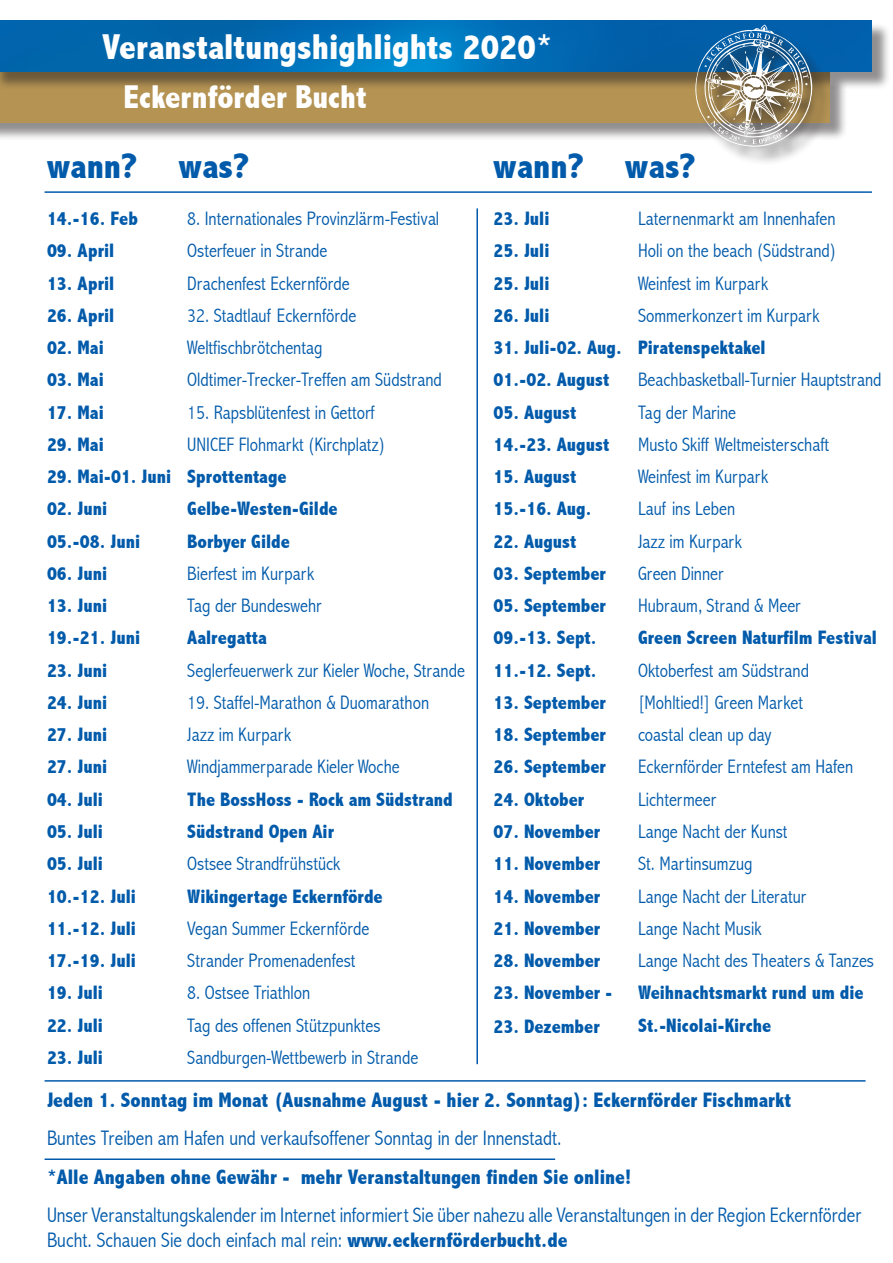
<style>
.page{position:relative;width:893px;height:1263px;background:#fff}
.page>*{position:absolute;margin:0;border:0;box-sizing:border-box;transform-origin:0 0}
.t1{font:800 condensed 36px "Abadi";color:#fff}
.t2{font:800 condensed 36px "Abadi";color:#015aaa}
.t3{font:800 condensed 33px "Abadi";color:#fff}
.t4{font:300 condensed 21px/25.2px "Abadi";color:#015aaa}
.t5{font:800 condensed 21px "Abadi";color:#015aaa}
.t6{font:300 condensed 19.5px "Abadi";color:#015aaa}
.t7{font:800 condensed 19.5px "Abadi";color:#015aaa}
.s1{font-weight:800}
</style>
<div class="page">
<div style="left:0;top:74px;width:848px;height:67px;background:#231f20;opacity:.5"></div>
<div style="left:0;top:71px;width:829px;height:51px;background:#b49353"></div>
<div style="left:0;top:23px;width:890px;height:67px;background:#231f20;opacity:.5"></div>
<img style="left:0;top:20px;width:872px;height:51px">
<div style="left:698px;top:28px;width:133px;height:137px;background:#231f20;opacity:.75"></div>
<svg style="left:694px;top:24px;width:119px;height:126px;background:#82959e"></svg>
<hr style="left:476px;top:208px;width:2px;height:856px;background:#015aaa">
<hr style="left:45px;top:1080px;width:821px;height:2px;background:#015aaa">
<hr style="left:45px;top:1158px;width:510px;height:2px;background:#015aaa">
<hr style="left:45px;top:191px;width:827px;height:2px;background:#015aaa">
<p class="t1" style="left:102px;top:26px;width:452px">Veranstaltungshighlights 2020*</p>
<p class="t3" style="left:124px;top:78px;width:245px">Eckernförder Bucht</p>
<p class="t2" style="left:47px;top:145px;width:92px">wann?</p>
<p class="t2" style="left:179px;top:145px;width:72px">was?</p>
<p class="t7" style="left:47px;top:207px;width:92px">14.-16. Feb</p>
<p class="t7" style="left:47px;top:239px;width:69px">09. April</p>
<p class="t7" style="left:47px;top:272px;width:69px">13. April</p>
<p class="t7" style="left:47px;top:304px;width:69px">26. April</p>
<p class="t7" style="left:47px;top:336px;width:58px">02. Mai</p>
<p class="t7" style="left:47px;top:369px;width:58px">03. Mai</p>
<p class="t7" style="left:47px;top:401px;width:58px">17. Mai</p>
<p class="t7" style="left:47px;top:433px;width:58px">29. Mai</p>
<p class="t7" style="left:47px;top:465px;width:126px">29. Mai-01. Juni</p>
<p class="t7" style="left:47px;top:498px;width:62px">02. Juni</p>
<p class="t7" style="left:47px;top:530px;width:95px">05.-08. Juni</p>
<p class="t7" style="left:47px;top:562px;width:62px">06. Juni</p>
<p class="t7" style="left:47px;top:594px;width:62px">13. Juni</p>
<p class="t7" style="left:47px;top:627px;width:95px">19.-21. Juni</p>
<p class="t7" style="left:47px;top:659px;width:62px">23. Juni</p>
<p class="t7" style="left:47px;top:691px;width:62px">24. Juni</p>
<p class="t7" style="left:47px;top:723px;width:62px">27. Juni</p>
<p class="t7" style="left:47px;top:756px;width:62px">27. Juni</p>
<p class="t7" style="left:47px;top:788px;width:57px">04. Juli</p>
<p class="t7" style="left:47px;top:820px;width:57px">05. Juli</p>
<p class="t7" style="left:47px;top:852px;width:57px">05. Juli</p>
<p class="t7" style="left:47px;top:885px;width:90px">10.-12. Juli</p>
<p class="t7" style="left:47px;top:917px;width:90px">11.-12. Juli</p>
<p class="t7" style="left:47px;top:949px;width:90px">17.-19. Juli</p>
<p class="t7" style="left:47px;top:981px;width:57px">19. Juli</p>
<p class="t7" style="left:47px;top:1014px;width:57px">22. Juli</p>
<p class="t7" style="left:47px;top:1046px;width:57px">23. Juli</p>
<p class="t6" style="left:187px;top:207px;width:253px">8. Internationales Provinzlärm-Festival</p>
<p class="t6" style="left:187px;top:239px;width:142px">Osterfeuer in Strande</p>
<p class="t6" style="left:187px;top:272px;width:164px">Drachenfest Eckernförde</p>
<p class="t6" style="left:187px;top:304px;width:171px">32. Stadtlauf Eckernförde</p>
<p class="t6" style="left:187px;top:336px;width:137px">Weltfischbrötchentag</p>
<p class="t6" style="left:187px;top:369px;width:256px">Oldtimer-Trecker-Treffen am Südstrand</p>
<p class="t6" style="left:187px;top:401px;width:189px">15. Rapsblütenfest in Gettorf</p>
<p class="t6" style="left:187px;top:433px;width:199px">UNICEF Flohmarkt (Kirchplatz)</p>
<p class="t7" style="left:187px;top:465px;width:101px">Sprottentage</p>
<p class="t7" style="left:187px;top:498px;width:152px">Gelbe-Westen-Gilde</p>
<p class="t7" style="left:187px;top:530px;width:104px">Borbyer Gilde</p>
<p class="t6" style="left:187px;top:562px;width:128px">Bierfest im Kurpark</p>
<p class="t6" style="left:187px;top:594px;width:136px">Tag der Bundeswehr</p>
<p class="t7" style="left:187px;top:627px;width:81px">Aalregatta</p>
<p class="t6" style="left:187px;top:659px;width:279px">Seglerfeuerwerk zur Kieler Woche, Strande</p>
<p class="t6" style="left:187px;top:691px;width:243px">19. Staffel-Marathon &amp; Duomarathon</p>
<p class="t6" style="left:187px;top:723px;width:105px">Jazz im Kurpark</p>
<p class="t6" style="left:187px;top:756px;width:214px">Windjammerparade Kieler Woche</p>
<p class="t7" style="left:187px;top:788px;width:267px">The BossHoss - Rock am Südstrand</p>
<p class="t7" style="left:187px;top:820px;width:148px">Südstrand Open Air</p>
<p class="t6" style="left:187px;top:852px;width:155px">Ostsee Strandfrühstück</p>
<p class="t7" style="left:187px;top:885px;width:197px">Wikingertage Eckernförde</p>
<p class="t6" style="left:187px;top:917px;width:183px">Vegan Summer Eckernförde</p>
<p class="t6" style="left:187px;top:949px;width:170px">Strander Promenadenfest</p>
<p class="t6" style="left:187px;top:981px;width:124px">8. Ostsee Triathlon</p>
<p class="t6" style="left:187px;top:1014px;width:195px">Tag des offenen Stützpunktes</p>
<p class="t6" style="left:187px;top:1046px;width:232px">Sandburgen-Wettbewerb in Strande</p>
<p class="t2" style="left:493px;top:145px;width:92px">wann?</p>
<p class="t2" style="left:625px;top:145px;width:72px">was?</p>
<p class="t7" style="left:493px;top:207px;width:57px">23. Juli</p>
<p class="t7" style="left:493px;top:239px;width:57px">25. Juli</p>
<p class="t7" style="left:493px;top:272px;width:57px">25. Juli</p>
<p class="t7" style="left:493px;top:304px;width:57px">26. Juli</p>
<p class="t7" style="left:493px;top:336px;width:130px">31. Juli-02. Aug.</p>
<p class="t7" style="left:493px;top:369px;width:117px">01.-02. August</p>
<p class="t7" style="left:493px;top:401px;width:84px">05. August</p>
<p class="t7" style="left:493px;top:433px;width:117px">14.-23. August</p>
<p class="t7" style="left:493px;top:465px;width:84px">15. August</p>
<p class="t7" style="left:493px;top:498px;width:100px">15.-16. Aug.</p>
<p class="t7" style="left:493px;top:530px;width:84px">22. August</p>
<p class="t7" style="left:493px;top:562px;width:114px">03. September</p>
<p class="t7" style="left:493px;top:594px;width:114px">05. September</p>
<p class="t7" style="left:493px;top:627px;width:105px">09.-13. Sept.</p>
<p class="t7" style="left:493px;top:659px;width:105px">11.-12. Sept.</p>
<p class="t7" style="left:493px;top:691px;width:114px">13. September</p>
<p class="t7" style="left:493px;top:723px;width:114px">18. September</p>
<p class="t7" style="left:493px;top:756px;width:114px">26. September</p>
<p class="t7" style="left:493px;top:788px;width:92px">24. Oktober</p>
<p class="t7" style="left:493px;top:820px;width:108px">07. November</p>
<p class="t7" style="left:493px;top:852px;width:108px">11. November</p>
<p class="t7" style="left:493px;top:885px;width:108px">14. November</p>
<p class="t7" style="left:493px;top:917px;width:108px">21. November</p>
<p class="t7" style="left:493px;top:949px;width:108px">28. November</p>
<p class="t7" style="left:493px;top:981px;width:120px">23. November -</p>
<p class="t7" style="left:493px;top:1015px;width:108px">23. Dezember</p>
<p class="t6" style="left:638px;top:207px;width:199px">Laternenmarkt am Innenhafen</p>
<p class="t6" style="left:638px;top:239px;width:199px">Holi on the beach (Südstrand)</p>
<p class="t6" style="left:638px;top:272px;width:132px">Weinfest im Kurpark</p>
<p class="t6" style="left:638px;top:304px;width:183px">Sommerkonzert im Kurpark</p>
<p class="t7" style="left:638px;top:336px;width:129px">Piratenspektakel</p>
<p class="t6" style="left:638px;top:369px;width:245px">Beachbasketball-Turnier Hauptstrand</p>
<p class="t6" style="left:638px;top:401px;width:100px">Tag der Marine</p>
<p class="t6" style="left:638px;top:433px;width:193px">Musto Skiff Weltmeisterschaft</p>
<p class="t6" style="left:638px;top:465px;width:132px">Weinfest im Kurpark</p>
<p class="t6" style="left:638px;top:498px;width:99px">Lauf ins Leben</p>
<p class="t6" style="left:638px;top:530px;width:105px">Jazz im Kurpark</p>
<p class="t6" style="left:638px;top:562px;width:87px">Green Dinner</p>
<p class="t6" style="left:638px;top:594px;width:164px">Hubraum, Strand &amp; Meer</p>
<p class="t7" style="left:638px;top:627px;width:240px">Green Screen Naturfilm Festival</p>
<p class="t6" style="left:638px;top:659px;width:172px">Oktoberfest am Südstrand</p>
<p class="t6" style="left:638px;top:691px;width:167px">[Mohltied!] Green Market</p>
<p class="t6" style="left:638px;top:723px;width:135px">coastal clean up day</p>
<p class="t6" style="left:638px;top:756px;width:217px">Eckernförder Erntefest am Hafen</p>
<p class="t6" style="left:638px;top:788px;width:80px">Lichtermeer</p>
<p class="t6" style="left:638px;top:820px;width:151px">Lange Nacht der Kunst</p>
<p class="t6" style="left:638px;top:852px;width:116px">St. Martinsumzug</p>
<p class="t6" style="left:638px;top:885px;width:170px">Lange Nacht der Literatur</p>
<p class="t6" style="left:638px;top:917px;width:125px">Lange Nacht Musik</p>
<p class="t6" style="left:638px;top:949px;width:237px">Lange Nacht des Theaters &amp; Tanzes</p>
<p class="t7" style="left:638px;top:981px;width:227px">Weihnachtsmarkt rund um die</p>
<p class="t7" style="left:638px;top:1014px;width:135px">St.-Nicolai-Kirche</p>
<p class="t5" style="left:47px;top:1087px;width:746px">Jeden 1. Sonntag im Monat (Ausnahme August - hier 2. Sonntag): Eckernförder Fischmarkt</p>
<p class="t4" style="left:47px;top:1125px;width:516px">Buntes Treiben am Hafen und verkaufsoffener Sonntag in der Innenstadt.</p>
<p class="t5" style="left:47px;top:1165px;width:586px">*Alle Angaben ohne Gewähr - mehr Veranstaltungen finden Sie online!</p>
<p class="t4" style="left:47px;top:1202px;width:816px">Unser Veranstaltungskalender im Internet informiert Sie über nahezu alle Veranstaltungen in der Region Eckernförder<br>Bucht. Schauen Sie doch einfach mal rein: <span class="s1">www.eckernförderbucht.de</span></p>
</div>
